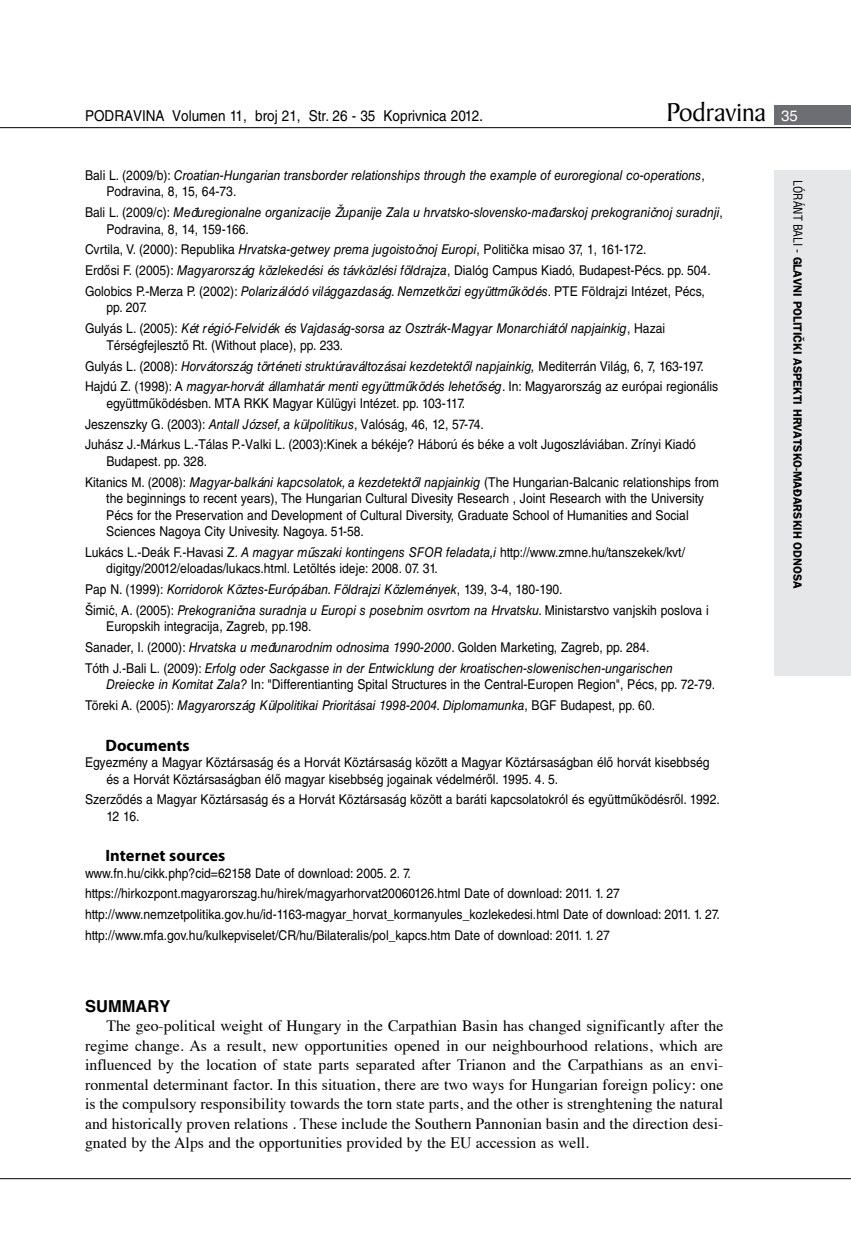
<style>
.page{position:relative;width:851px;height:1234px;background:#fff}
.page>*{position:absolute;margin:0;border:0;box-sizing:border-box;transform-origin:0 0}
.t1{font:27.6px "Baker Signet BT";color:#000}
.t2{font:700 16.5px "Myriad Pro";letter-spacing:.005em;color:#000}
.t3{font:700 16.5px "Helvetica LT Skin 29";color:#000}
.t4{font:15.75px/19.5px "Times";color:#000;text-align:justify}
.t5{font:15px "Helvetica LT Skin 29";color:#000;scale:.9 1}
.t6{font:13.5px/20.7px "Helvetica LT Skin 29";color:#000;scale:.9 1}
.t7{font:italic 13.5px/20.7px "Helvetica LT Skin 29";color:#000;scale:.9 1}
.t8{font:600 12px "ITC Franklin Gothic Skin 29";letter-spacing:-.005em;color:#000}
.s1{font-family:"Helvetica LT Skin 29";font-size:15px;color:#fff}
.s2{font-style:normal}
.s3{font-style:italic}
.s4{font-family:"Helvetica"}
.s5{font-family:"Helvetica";font-style:italic}
.s6{font-family:"Helvetica LT Skin 29";font-weight:400;font-stretch:condensed}
</style>
<div class="page">
<div style="left:774px;top:170px;width:76px;height:505px;background:#e6e7e8"></div>
<div style="left:774px;top:105px;width:76px;height:19px;background:#6d6e71"></div>
<hr style="left:0;top:127px;width:850px;height:1px;background:#000">
<hr style="left:0;top:1177px;width:850px;height:1px;background:#000">
<p class="t5" style="left:85px;top:107px;width:444px">PODRAVINA Volumen 11, broj 21, Str. 26 - 35 Koprivnica 2012.</p>
<h1 class="t1" style="left:666px;top:95px;width:133px">Podravina <span class="s1">35</span></h1>
<p class="t7" style="left:106px;top:167px;width:666px;line-height:16.5px;text-indent:-21px"><span class="s2">Bali L. (2009/b):</span> Croatian-Hungarian transborder relationships through the example of euroregional co-operations<span class="s2">,<br>Podravina, 8, 15, 64-73.</span></p>
<p class="t7" style="left:106px;top:204px;width:686px;line-height:16.5px;text-indent:-21px"><span class="s2">Bali L. (2009/c):</span> Međuregionalne organizacije Županije Zala u hrvatsko-slovensko-mađarskoj prekograničnoj suradnji<span class="s2">,<br>Podravina, 8, 14, 159-166.</span></p>
<p class="t6" style="left:85px;top:239px;width:696px">Cvrtila, V. (2000): Republika <span class="s3">Hrvatska-getwey prema jugoistočnoj Europi</span>, Politička misao 37, 1, 161-172.<br>Erd<span class="s4">ő</span>si F. (2005): <span class="s3">Magyarország közlekedési és távközlési földrajza</span>, Dialóg Campus Kiadó, Budapest-Pécs. pp. 504.<br>Golobics P.-Merza P. (2002): <span class="s3">Polarizálódó világgazdaság. Nemzetközi együttm</span><span class="s5">ű</span><span class="s3">ködés</span>. PTE Földrajzi Intézet, Pécs,</p>
<p class="t7" style="left:85px;top:297px;width:646px;text-indent:21px"><span class="s2">pp. 207.<br>Gulyás L. (2005):</span> Két régió-Felvidék és Vajdaság-sorsa az Osztrák-Magyar Monarchiától napjainkig<span class="s2">, Hazai</span></p>
<p class="t6" style="left:85px;top:334px;width:705px;text-indent:21px">Térségfejleszt<span class="s4">ő</span> Rt. (Without place), pp. 233.<br>Gulyás L. (2008): <span class="s3">Horvátország történeti struktúraváltozásai kezdetekt</span><span class="s5">ő</span><span class="s3">l napjainkig,</span> Mediterrán Világ, 6, 7, 163-197.<br>Hajdú Z. (1998): A <span class="s3">magyar-horvát államhatár menti együttm</span><span class="s5">ű</span><span class="s3">ködés lehet</span><span class="s5">ő</span><span class="s3">ség</span>. In: Magyarország az európai regionális</p>
<p class="t6" style="left:85px;top:392px;width:680px;text-indent:21px">együttm<span class="s4">ű</span>ködésben. MTA RKK Magyar Külügyi Intézet. pp. 103-117.<br>Jeszenszky G. (2003): <span class="s3">Antall József, a külpolitikus</span>, Valóság, 46, 12, 57-74.<br>Juhász J.-Márkus L.-Tálas P.-Valki L. (2003):Kinek a békéje? Háború és béke a volt Jugoszláviában. Zrínyi Kiadó</p>
<p class="t6" style="left:85px;top:450px;width:705px;text-indent:21px">Budapest. pp. 328.<br>Kitanics M. (2008): <span class="s3">Magyar-balkáni kapcsolatok, a kezdetekt</span><span class="s5">ő</span><span class="s3">l napjainkig</span> (The Hungarian-Balcanic relationships from</p>
<p class="t6" style="left:106px;top:490px;width:665px;line-height:16.5px">the beginnings to recent years), The Hungarian Cultural Divesity Research , Joint Research with the University<br>Pécs for the Preservation and Development of Cultural Diversity, Graduate School of Humanities and Social<br>Sciences Nagoya City Univesity. Nagoya. 51-58.</p>
<p class="t6" style="left:106px;top:543px;width:644px;line-height:16.5px;text-indent:-21px">Lukács L.-Deák F.-Havasi Z. <span class="s3">A magyar m</span><span class="s5">ű</span><span class="s3">szaki kontingens SFOR feladata,i</span> http://www.zmne.hu/tanszekek/kvt/ digitgy/20012/eloadas/lukacs.html. Letöltés ideje: 2008. 07. 31.</p>
<p class="t7" style="left:85px;top:579px;width:694px"><span class="s2">Pap N. (1999):</span> Korridorok Köztes-Európában. Földrajzi Közlemények<span class="s2">, 139, 3-4, 180-190.<br>Šimić, A. (2005):</span> Prekogranična suradnja u Europi s posebnim osvrtom na Hrvatsku. <span class="s2">Ministarstvo vanjskih poslova i</span></p>
<p class="t7" style="left:85px;top:616px;width:654px;text-indent:21px"><span class="s2">Europskih integracija, Zagreb, pp.198.<br>Sanader, I. (2000):</span> Hrvatska u međunarodnim odnosima 1990-2000<span class="s2">. Golden Marketing, Zagreb, pp. 284.<br>Tóth J.-Bali L. (2009):</span> Erfolg oder Sackgasse in der Entwicklung der kroatischen-slowenischen-ungarischen</p>
<p class="t6" style="left:85px;top:674px;width:701px;text-indent:21px"><span class="s3">Dreiecke in Komitat Zala?</span> In: "Differentianting Spital Structures in the Central-Europen Region", Pécs, pp. 72-79.<br>Töreki A. (2005): <span class="s3">Magyarország Külpolitikai Prioritásai 1998-2004. Diplomamunka</span>, BGF Budapest, pp. 60.</p>
<p class="t2" style="left:105px;top:734px;width:86px">Documents</p>
<p class="t6" style="left:106px;top:754px;width:671px;line-height:16.5px;text-indent:-21px">Egyezmény a Magyar Köztársaság és a Horvát Köztársaság között a Magyar Köztársaságban él<span class="s4">ő</span> horvát kisebbség és a Horvát Köztársaságban él<span class="s4">ő</span> magyar kisebbség jogainak védelmér<span class="s4">ő</span>l. 1995. 4. 5.</p>
<p class="t6" style="left:106px;top:791px;width:683px;line-height:16.5px;text-indent:-21px">Szerz<span class="s4">ő</span>dés a Magyar Köztársaság és a Horvát Köztársaság között a baráti kapcsolatokról és együttm<span class="s4">ű</span>ködésr<span class="s4">ő</span>l. 1992.<br>12 16.</p>
<p class="t2" style="left:105px;top:844px;width:121px">Internet sources</p>
<p class="t6" style="left:85px;top:862px;width:706px">www.fn.hu/cikk.php?cid=62158 Date of download: 2005. 2. 7. https://hirkozpont.magyarorszag.hu/hirek/magyarhorvat20060126.html Date of download: 2011. 1. 27 http://www.nemzetpolitika.gov.hu/id-1163-magyar_horvat_kormanyules_kozlekedesi.html Date of download: 2011. 1. 27. http://www.mfa.gov.hu/kulkepviselet/CR/hu/Bilateralis/pol_kapcs.htm Date of download: 2011. 1. 27</p>
<p class="t3" style="left:85px;top:995px;width:87px">SUMMARY</p>
<p class="t4" style="left:85px;top:1014px;width:639px;text-indent:21px">The geo-political weight of Hungary in the Carpathian Basin has changed significantly after the regime change. As a result, new opportunities opened in our neighbourhood relations, which are influenced by the location of state parts separated after Trianon and the Carpathians as an envi&shy;ronmental determinant factor. In this situation, there are two ways for Hungarian foreign policy: one is the compulsory responsibility towards the torn state parts, and the other is strenghtening the natural and historically proven relations . These include the Southern Pannonian basin and the direction desi&shy;gnated by the Alps and the opportunities provided by the EU accession as well.</p>
<p class="t8" style="left:804px;top:180px;width:410px;rotate:90deg"><span class="s6">LÓRÁNT BALI -</span> GLAVNI POLITIČKI ASPEKTI HRVATSKO-MAĐARSKIH ODNOSA</p>
</div>
